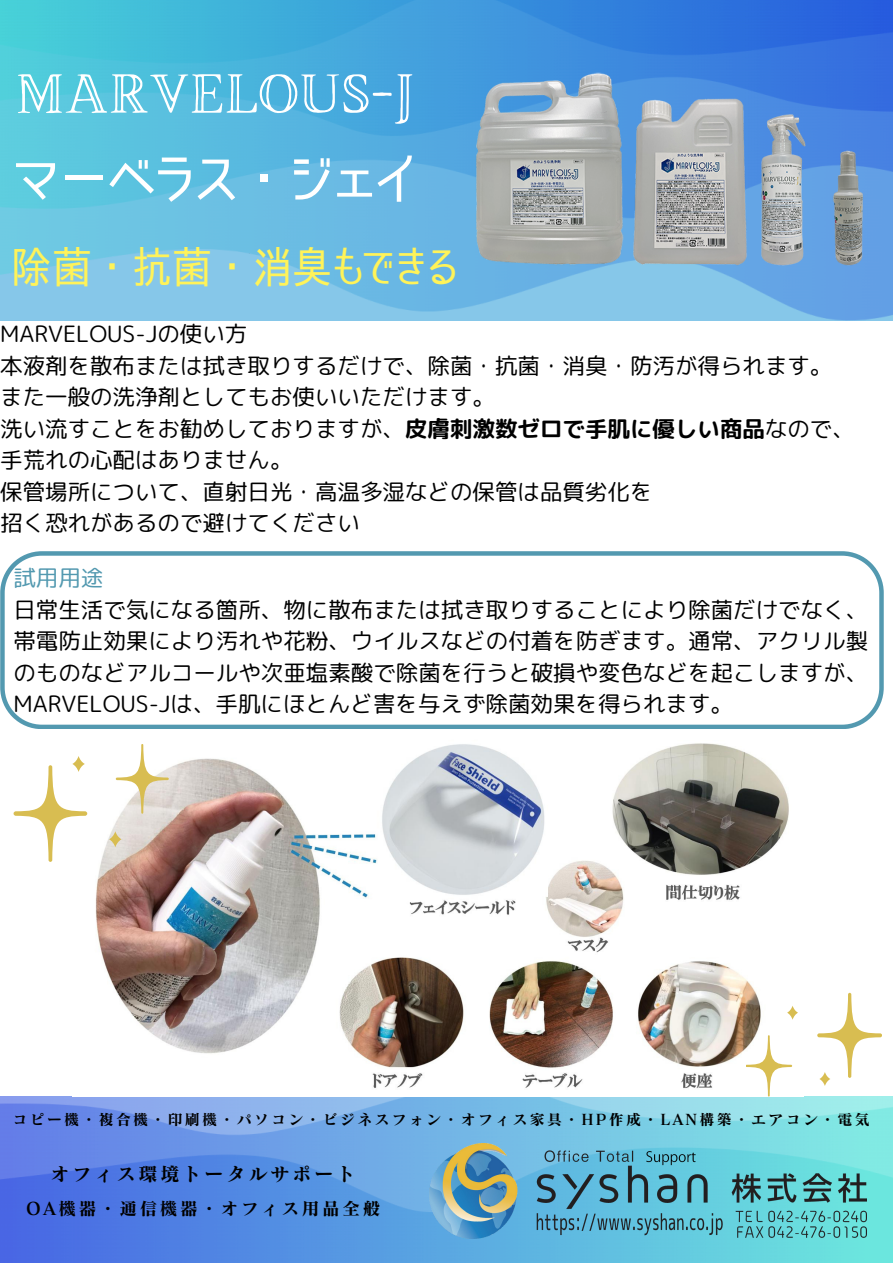
<style>
.page{position:relative;width:893px;height:1264px;background:#fff}
.page>*{position:absolute;margin:0;border:0;box-sizing:border-box;transform-origin:0 0}
.t1{font:57px "Smart Font UI Proportional";color:#fff}
.t2{font:55.5px "Brixton TC Outline";color:#fff}
.t3{font:43.5px "Smart Font UI Proportional";color:#fff359}
.t4{font:22.5px/31.5px "rounded mplus 1 p regular";color:#000;text-align:justify}
.t5{font:22.5px "rounded mplus 1 p regular";color:#5399b0}
.t6{font:19.05px "Canva Matisse Pro N B";letter-spacing:.15em;color:#000}
.t7{font:17.55px "Canva Matisse Pro N B";letter-spacing:.15em;color:#000}
.t8{font:15px "Canva Matisse Pro N B";letter-spacing:.15em;color:#000}
.s1{font-family:"rounded mplus 1 p bold"}
</style>
<div class="page">
<img style="left:0;top:1096px;width:892px;height:166px">
<img style="left:87px;top:743px;width:706px;height:346px">
<svg style="left:817px;top:992px;width:64px;height:85px"></svg>
<svg style="left:746px;top:1035px;width:46px;height:61px"></svg>
<svg style="left:787px;top:1005px;width:11px;height:14px"></svg>
<svg style="left:819px;top:1071px;width:11px;height:14px"></svg>
<img style="left:0;top:0;width:892px;height:321px">
<img style="left:473px;top:0;width:408px;height:299px">
<img style="left:429px;top:1143px;width:437px;height:95px">
<svg style="left:14px;top:765px;width:73px;height:96px"></svg>
<svg style="left:116px;top:744px;width:53px;height:69px"></svg>
<svg style="left:109px;top:831px;width:12px;height:16px"></svg>
<svg style="left:72px;top:756px;width:13px;height:16px"></svg>
<svg style="left:0;top:551px;width:883px;height:178px"></svg>
<p class="t2" style="left:16px;top:74px;width:399px">MARVELOUS-J</p>
<p class="t1" style="left:14px;top:149px;width:404px">マーベラス・ジェイ</p>
<p class="t3" style="left:12px;top:244px;width:447px">除菌・抗菌・消臭もできる</p>
<p class="t4" style="left:0;top:318px;width:248px">MARVELOUS-Jの使い方</p>
<p class="t4" style="left:0;top:349px;width:833px">本液剤を散布または拭き取りするだけで、除菌・抗菌・消臭・防汚が得られます。</p>
<p class="t4" style="left:0;top:381px;width:496px">また一般の洗浄剤としてもお使いいただけます。</p>
<p class="t4" style="left:0;top:412px;width:856px">洗い流すことをお勧めしておりますが、<span class="s1">皮膚刺激数ゼロで手肌に優しい商品</span>なので、</p>
<p class="t4" style="left:0;top:444px;width:294px">手荒れの心配はありません。</p>
<p class="t4" style="left:0;top:475px;width:653px">保管場所について、直射日光・高温多湿などの保管は品質劣化を</p>
<p class="t4" style="left:0;top:507px;width:361px">招く恐れがあるので避けてください</p>
<p class="t5" style="left:13px;top:562px;width:91px">試用用途</p>
<p class="t4" style="left:13px;top:593px;width:856px">日常生活で気になる箇所、物に散布または拭き取りすることにより除菌だけでなく、帯電防止効果により汚れや花粉、ウイルスなどの付着を防ぎます。通常、アクリル製のものなどアルコールや次亜塩素酸で除菌を行うと破損や変色などを起こしますが、MARVELOUS-Jは、手肌にほとんど害を与えず除菌効果を得られます。</p>
<p class="t8" style="left:13px;top:1112px;width:858px">コピー機・複合機・印刷機・パソコン・ビジネスフォン・オフィス家具・HP作成・LAN構築・エアコン・電気</p>
<p class="t6" style="left:51px;top:1163px;width:306px">オフィス環境トータルサポート</p>
<p class="t7" style="left:26px;top:1199px;width:356px">OA機器・通信機器・オフィス用品全般</p>
</div>
